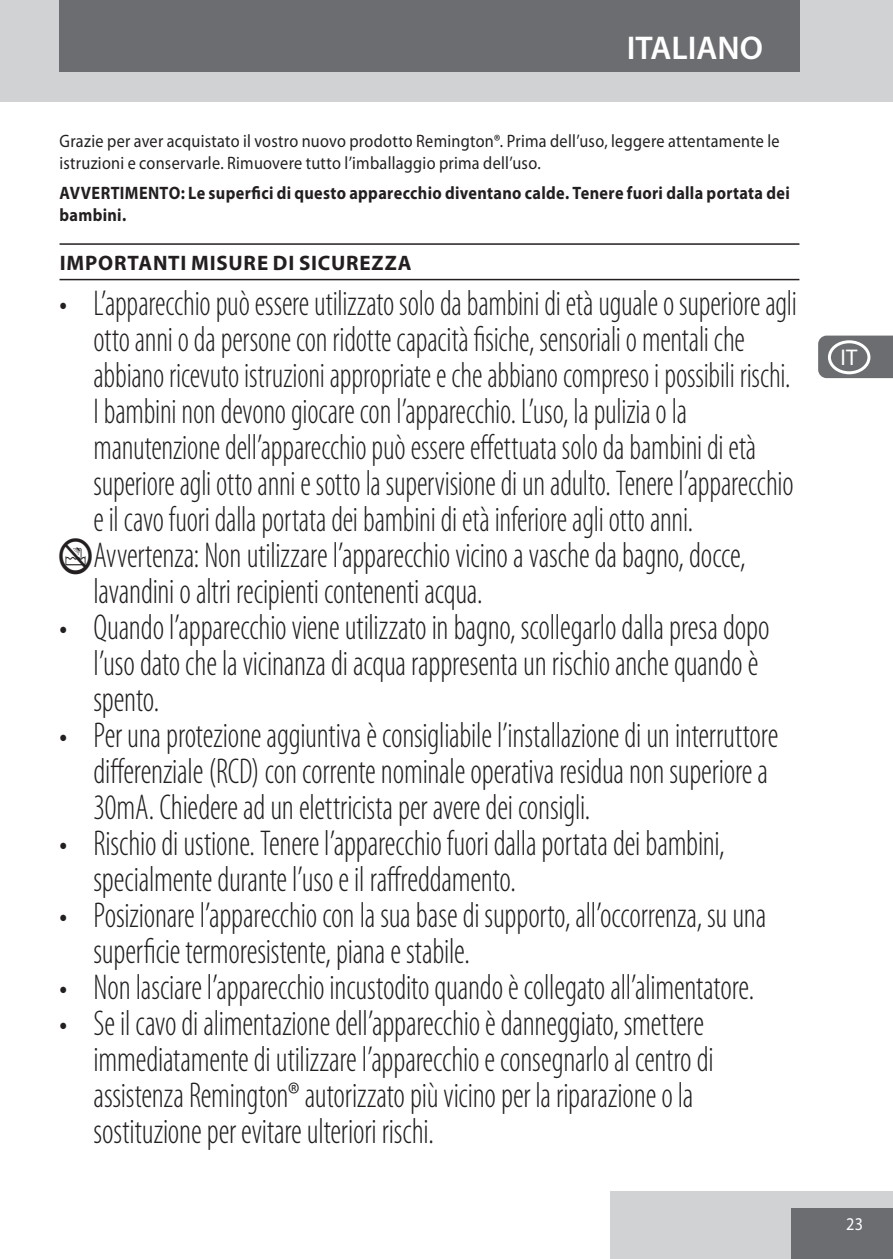
<style>
.page{position:relative;width:893px;height:1259px;background:#fff}
.page>*{position:absolute;margin:0;border:0;box-sizing:border-box;transform-origin:0 0}
.Mandatory_warnings{font:300 condensed 36px/36px "Myriad Pro";letter-spacing:-.005em;color:#231f20;scale:.9 1}
.Mandatory_warnings-2{font:300 condensed 36px/36px "Myriad Pro";letter-spacing:-.005em;color:#231f20;scale:.88 1}
.t1{font:600 33px "Myriad Pro";color:#fff}
.t2{font:22.8px "Myriad Pro";color:#fff}
.heading{font:700 21px "Myriad Pro";letter-spacing:.04em;color:#231f20}
.default{font:18px/21.6px "Myriad Pro";letter-spacing:.02em;color:#231f20;scale:.9 1}
.Subheading{font:700 18px/21.6px "Myriad Pro";letter-spacing:.02em;color:#231f20;scale:.9 1}
.t3{font:18px "Myriad Pro";color:#fff;scale:.9 1}
.s1{font-family:"Myriad IS Otext";font-weight:400;font-stretch:normal}
</style>
<div class="page">
<div style="left:0;top:0;width:893px;height:102px;background:#d1d2d4"></div>
<div style="left:59px;top:0;width:740px;height:72px;background:#6c6d70"></div>
<div style="left:611px;top:1191px;width:282px;height:68px;background:#d1d2d4"></div>
<div style="left:791px;top:1208px;width:102px;height:51px;background:#6c6d70"></div>
<svg style="left:818px;top:335px;width:75px;height:43px;background:#767679"></svg>
<hr style="left:60px;top:243px;width:739px;height:2px;background:#231f20">
<hr style="left:60px;top:279px;width:739px;height:1px;background:#231f20">
<div style="left:828px;top:128px;width:42px;height:34px;border:3px solid #fff;border-radius:50%"></div>
<div style="left:828px;top:170px;width:42px;height:34px;border:3px solid #fff;border-radius:50%"></div>
<div style="left:828px;top:213px;width:42px;height:34px;border:3px solid #fff;border-radius:50%"></div>
<div style="left:828px;top:255px;width:42px;height:34px;border:3px solid #fff;border-radius:50%"></div>
<div style="left:828px;top:298px;width:42px;height:34px;border:3px solid #fff;border-radius:50%"></div>
<div style="left:828px;top:340px;width:42px;height:34px;border:3px solid #fff;border-radius:50%"></div>
<div style="left:828px;top:383px;width:42px;height:34px;border:3px solid #fff;border-radius:50%"></div>
<div style="left:828px;top:425px;width:42px;height:34px;border:3px solid #fff;border-radius:50%"></div>
<div style="left:828px;top:468px;width:42px;height:34px;border:3px solid #fff;border-radius:50%"></div>
<div style="left:828px;top:510px;width:42px;height:34px;border:3px solid #fff;border-radius:50%"></div>
<div style="left:828px;top:553px;width:42px;height:34px;border:3px solid #fff;border-radius:50%"></div>
<div style="left:828px;top:595px;width:42px;height:34px;border:3px solid #fff;border-radius:50%"></div>
<div style="left:828px;top:638px;width:42px;height:34px;border:3px solid #fff;border-radius:50%"></div>
<div style="left:828px;top:680px;width:42px;height:34px;border:3px solid #fff;border-radius:50%"></div>
<div style="left:828px;top:723px;width:42px;height:34px;border:3px solid #fff;border-radius:50%"></div>
<div style="left:828px;top:765px;width:42px;height:34px;border:3px solid #fff;border-radius:50%"></div>
<div style="left:828px;top:808px;width:42px;height:34px;border:3px solid #fff;border-radius:50%"></div>
<div style="left:828px;top:850px;width:42px;height:34px;border:3px solid #fff;border-radius:50%"></div>
<div style="left:828px;top:893px;width:42px;height:34px;border:3px solid #fff;border-radius:50%"></div>
<div style="left:828px;top:935px;width:42px;height:34px;border:3px solid #fff;border-radius:50%"></div>
<div style="left:828px;top:978px;width:42px;height:34px;border:3px solid #fff;border-radius:50%"></div>
<div style="left:828px;top:1020px;width:42px;height:34px;border:3px solid #fff;border-radius:50%"></div>
<div style="left:828px;top:1063px;width:42px;height:34px;border:3px solid #fff;border-radius:50%"></div>
<div style="left:828px;top:1106px;width:42px;height:34px;border:3px solid #fff;border-radius:50%"></div>
<div style="left:828px;top:1148px;width:42px;height:34px;border:3px solid #fff;border-radius:50%"></div>
<p class="t1" style="left:627px;top:27px;width:138px">ITALIANO</p>
<p class="default" style="left:60px;top:130px;width:802px">Grazie per aver acquistato il vostro nuovo prodotto Remington®. Prima dell’uso, leggere attentamente le istruzioni e conservarle. Rimuovere tutto l’imballaggio prima dell’uso.</p>
<p class="Subheading" style="left:60px;top:182px;width:813px">AVVERTIMENTO: Le superfici di questo apparecchio diventano calde. Tenere fuori dalla portata dei bambini.</p>
<p class="heading" style="left:60px;top:249px;width:353px">IMPORTANTI MISURE DI SICUREZZA</p>
<p class="Mandatory_warnings-2" style="left:94px;top:286px;width:801px;text-indent:-34px">• L’apparecchio può essere utilizzato solo da bambini di età uguale o superiore agli otto anni o da persone con ridotte capacità fisiche, sensoriali o mentali che abbiano ricevuto istruzioni appropriate e che abbiano compreso i possibili rischi.<br>I bambini non devono giocare con l’apparecchio. L’uso, la pulizia o la manutenzione dell’apparecchio può essere effettuata solo da bambini di età superiore agli otto anni e sotto la supervisione di un adulto. Tenere l’apparecchio e il cavo fuori dalla portata dei bambini di età inferiore agli otto anni.</p>
<p class="Mandatory_warnings" style="left:94px;top:538px;width:726px;text-indent:-34px"><span class="s1">L</span>Avvertenza: Non utilizzare l’apparecchio vicino a vasche da bagno, docce, lavandini o altri recipienti contenenti acqua.</p>
<p class="Mandatory_warnings" style="left:94px;top:610px;width:753px;text-indent:-34px">• Quando l’apparecchio viene utilizzato in bagno, scollegarlo dalla presa dopo l’uso dato che la vicinanza di acqua rappresenta un rischio anche quando è spento.</p>
<p class="Mandatory_warnings" style="left:94px;top:718px;width:762px;text-indent:-34px">• Per una protezione aggiuntiva è consigliabile l’installazione di un interruttore differenziale (RCD) con corrente nominale operativa residua non superiore a<br>30mA. Chiedere ad un elettricista per avere dei consigli.</p>
<p class="Mandatory_warnings" style="left:94px;top:826px;width:703px;text-indent:-34px">• Rischio di ustione. Tenere l’apparecchio fuori dalla portata dei bambini, specialmente durante l’uso e il raffreddamento.</p>
<p class="Mandatory_warnings" style="left:94px;top:898px;width:749px;text-indent:-34px">• Posizionare l’apparecchio con la sua base di supporto, all’occorrenza, su una superficie termoresistente, piana e stabile.</p>
<p class="Mandatory_warnings" style="left:60px;top:970px;width:773px">• Non lasciare l’apparecchio incustodito quando è collegato all’alimentatore.</p>
<p class="Mandatory_warnings" style="left:94px;top:1006px;width:690px;text-indent:-34px">• Se il cavo di alimentazione dell’apparecchio è danneggiato, smettere immediatamente di utilizzare l’apparecchio e consegnarlo al centro di assistenza Remington® autorizzato più vicino per la riparazione o la sostituzione per evitare ulteriori rischi.</p>
<p class="t2" style="left:841px;top:343px;width:18px">IT</p>
<p class="t3" style="left:846px;top:1212px;width:20px">23</p>
</div>
